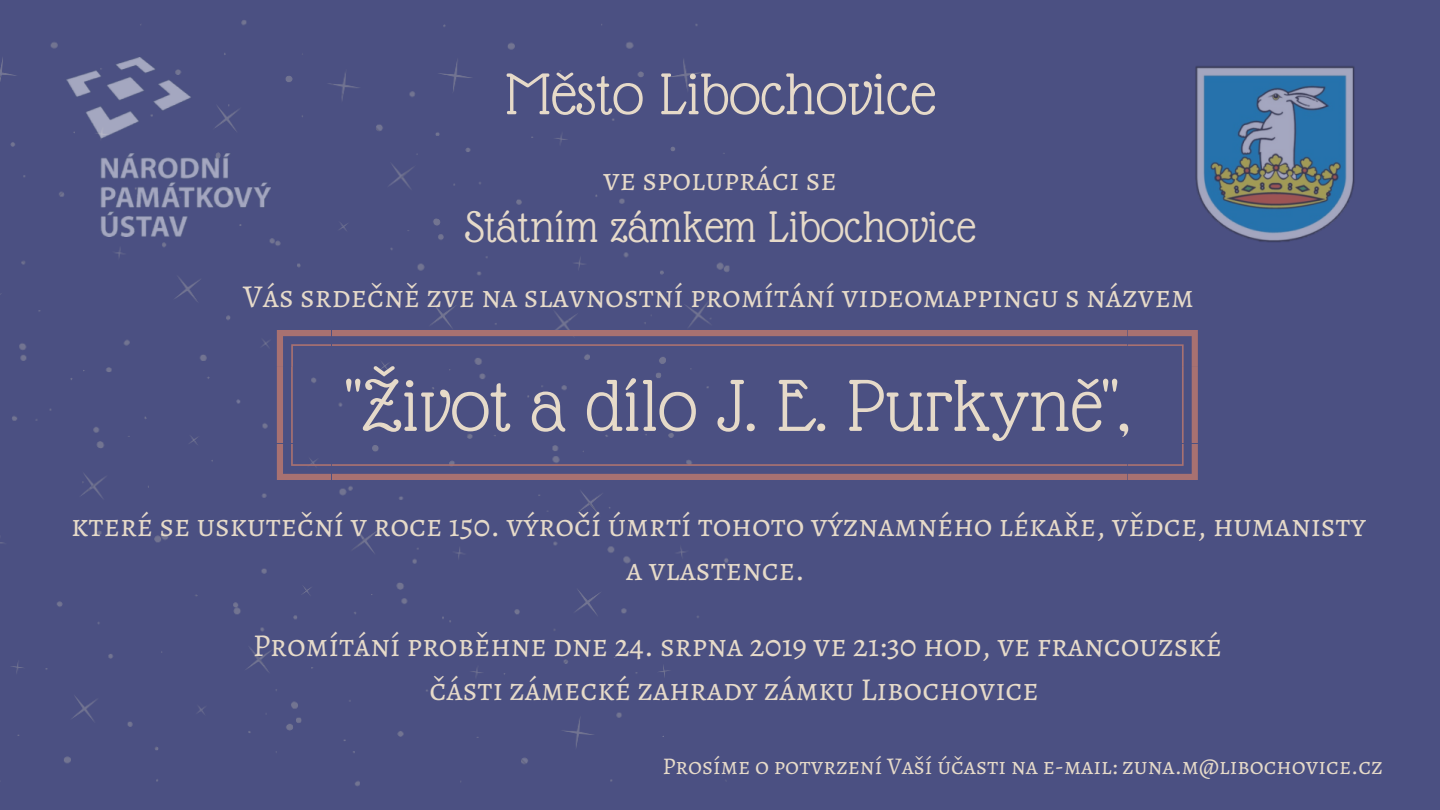
<style>
.page{position:relative;width:1440px;height:810px;background:#4b5082}
.page>*{position:absolute;margin:0;border:0;box-sizing:border-box;transform-origin:0 0}
.t1{font:80px "Glass Antiqua";color:#e6dac9}
.t2{font:64px "Glass Antiqua";color:#e6dac9}
.t3{font:48px "Glass Antiqua";color:#e6dac9}
.t4{font:32px/44.2px "Alegreya SC";color:#e6dac9;text-align:center}
.t5{font:24px "Alegreya SC";color:#e6dac9}
</style>
<div class="page">
<img style="left:0;top:20px;width:730px;height:766px">
<svg style="left:277px;top:330px;width:921px;height:150px"></svg>
<img style="left:1195px;top:66px;width:160px;height:176px">
<img style="left:66px;top:57px;width:204px;height:180px">
<h2 class="t2" style="left:505px;top:61px;width:432px">Město Libochovice</h2>
<p class="t4" style="left:603px;top:157px;width:235px">ve spolupráci se</p>
<h3 class="t3" style="left:465px;top:202px;width:512px">Státním zámkem Libochovice</h3>
<p class="t4" style="left:243px;top:274px;width:952px">Vás srdečně zve na slavnostní promítání videomappingu s názvem</p>
<h1 class="t1" style="left:344px;top:364px;width:787px">"Život a dílo J. E. Purkyně",</h1>
<p class="t4" style="left:71px;top:503px;width:1296px">které se uskuteční v roce 150. výročí úmrtí tohoto významného lékaře, vědce, humanisty a vlastence.</p>
<p class="t4" style="left:253px;top:623px;width:971px">Promítání proběhne dne 24. srpna 2019 ve 21:30 hod, ve francouzské části zámecké zahrady zámku Libochovice</p>
<p class="t5" style="left:662px;top:750px;width:722px">Prosíme o potvrzení Vaší účasti na e-mail: zuna.m@libochovice.cz</p>
</div>
